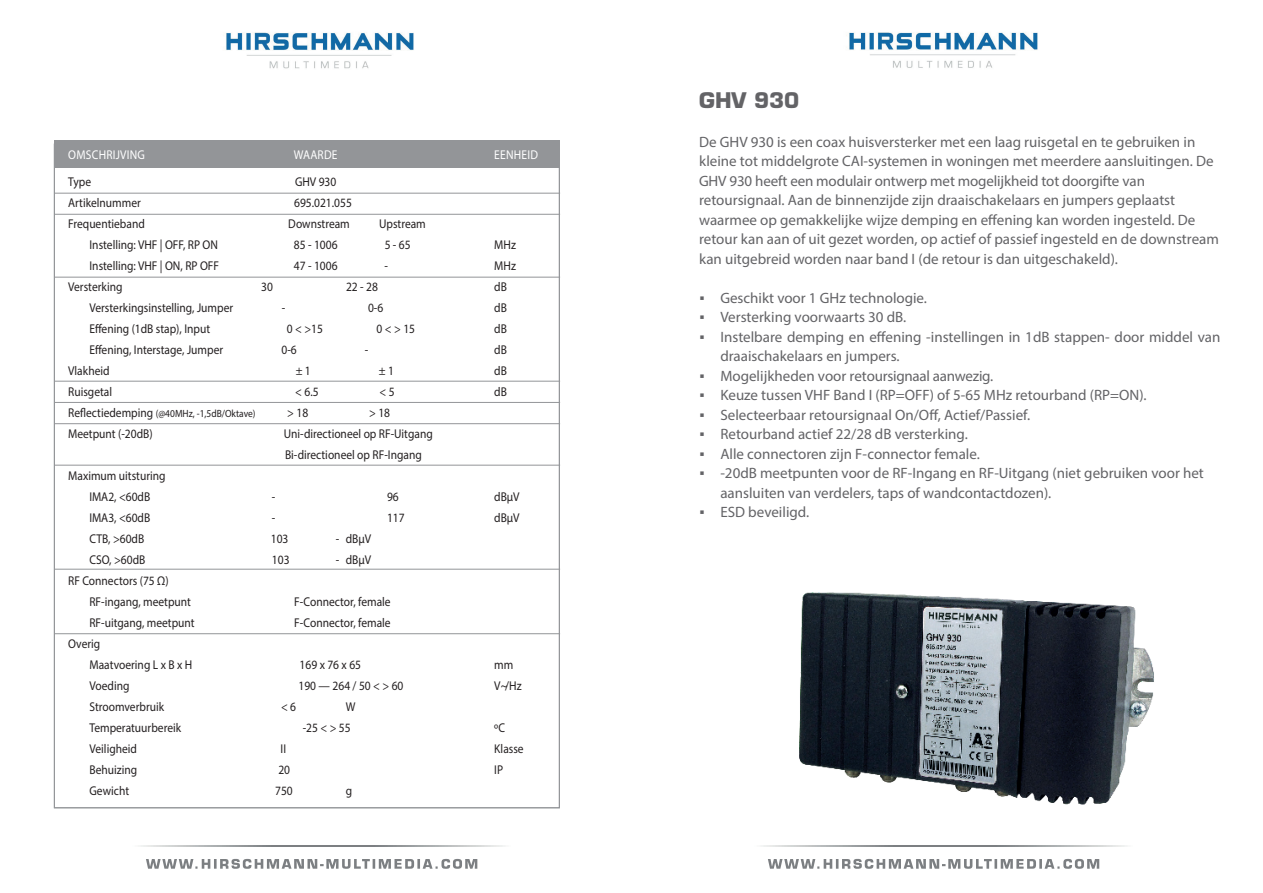
<style>
.page{position:relative;width:1263px;height:893px;background:#fff}
.page>*{position:absolute;margin:0;border:0;box-sizing:border-box;transform-origin:0 0}
.t1{font:700 21px "Eurostile LT Std";color:#636366}
.t2{font:15px/19.5px "Myriad Pro";color:#636366}
.t3{font:12.75px/21px "Myriad Pro";color:#231f20;scale:.9 1}
.t4{font:12.75px "Myriad Pro";letter-spacing:.02em;color:#fff;scale:.9 1}
.t5{font:10.5px "Myriad Pro";color:#231f20;scale:.9 1}
.s1{font-size:12.75px}
.s2{font-family:"Calibri"}
</style>
<div class="page">
<img style="left:846px;top:32px;width:192px;height:36px">
<img style="left:226px;top:32px;width:188px;height:37px">
<svg style="left:140px;top:845px;width:365px;height:2px"></svg>
<svg style="left:146px;top:859px;width:331px;height:10px"></svg>
<svg style="left:761px;top:845px;width:366px;height:2px"></svg>
<svg style="left:768px;top:859px;width:331px;height:10px"></svg>
<div style="left:54px;top:141px;width:506px;height:27px;background:#939598"></div>
<hr style="left:54px;top:193px;width:506px;height:1px;background:#939598">
<hr style="left:54px;top:214px;width:506px;height:1px;background:#939598">
<hr style="left:54px;top:381px;width:506px;height:1px;background:#939598">
<hr style="left:54px;top:402px;width:506px;height:1px;background:#939598">
<hr style="left:54px;top:423px;width:506px;height:1px;background:#939598">
<hr style="left:54px;top:465px;width:506px;height:1px;background:#939598">
<hr style="left:54px;top:569px;width:506px;height:1px;background:#939598">
<hr style="left:54px;top:633px;width:506px;height:1px;background:#939598">
<hr style="left:54px;top:277px;width:506px;height:1px;background:#939598">
<img style="left:799px;top:592px;width:355px;height:213px">
<p class="t4" style="left:68px;top:146px;width:87px">OMSCHRIJVING</p>
<p class="t4" style="left:294px;top:146px;width:50px">WAARDE</p>
<p class="t4" style="left:494px;top:146px;width:50px">EENHEID</p>
<p class="t3" style="left:68px;top:171px;width:27px">Type</p>
<p class="t3" style="left:295px;top:171px;width:47px">GHV 930</p>
<p class="t3" style="left:68px;top:192px;width:82px">Artikelnummer</p>
<p class="t3" style="left:294px;top:192px;width:66px">695.021.055</p>
<p class="t3" style="left:68px;top:213px;width:87px">Frequentieband</p>
<p class="t3" style="left:288px;top:213px;width:70px">Downstream</p>
<p class="t3" style="left:379px;top:213px;width:53px">Upstream</p>
<p class="t3" style="left:89px;top:234px;width:144px">Instelling: VHF | OFF, RP ON</p>
<p class="t3" style="left:294px;top:234px;width:50px">85 - 1006</p>
<p class="t3" style="left:385px;top:234px;width:30px">5 - 65</p>
<p class="t3" style="left:494px;top:234px;width:26px">MHz</p>
<p class="t3" style="left:89px;top:255px;width:146px">Instelling: VHF | ON, RP OFF</p>
<p class="t3" style="left:294px;top:255px;width:50px">47 - 1006</p>
<p class="t3" style="left:385px;top:255px;width:5px">-</p>
<p class="t3" style="left:494px;top:255px;width:26px">MHz</p>
<p class="t3" style="left:68px;top:276px;width:62px">Versterking</p>
<p class="t3" style="left:261px;top:276px;width:15px">30</p>
<p class="t3" style="left:346px;top:276px;width:37px">22 - 28</p>
<p class="t3" style="left:494px;top:276px;width:16px">dB</p>
<p class="t3" style="left:89px;top:297px;width:161px">Versterkingsinstelling, Jumper</p>
<p class="t3" style="left:282px;top:297px;width:5px">-</p>
<p class="t3" style="left:368px;top:297px;width:18px">0-6</p>
<p class="t3" style="left:494px;top:297px;width:16px">dB</p>
<p class="t3" style="left:89px;top:318px;width:136px">Effening (1dB stap), Input</p>
<p class="t3" style="left:287px;top:318px;width:42px">0 &lt; &gt;15</p>
<p class="t3" style="left:377px;top:318px;width:44px">0 &lt; &gt; 15</p>
<p class="t3" style="left:494px;top:318px;width:16px">dB</p>
<p class="t3" style="left:89px;top:339px;width:150px">Effening, Interstage, Jumper</p>
<p class="t3" style="left:282px;top:339px;width:18px">0-6</p>
<p class="t3" style="left:365px;top:339px;width:5px">-</p>
<p class="t3" style="left:494px;top:339px;width:16px">dB</p>
<p class="t3" style="left:68px;top:360px;width:48px">Vlakheid</p>
<p class="t3" style="left:296px;top:360px;width:18px">± 1</p>
<p class="t3" style="left:379px;top:360px;width:18px">± 1</p>
<p class="t3" style="left:494px;top:360px;width:16px">dB</p>
<p class="t3" style="left:68px;top:381px;width:50px">Ruisgetal</p>
<p class="t3" style="left:295px;top:381px;width:28px">&lt; 6.5</p>
<p class="t3" style="left:379px;top:381px;width:18px">&lt; 5</p>
<p class="t3" style="left:494px;top:381px;width:16px">dB</p>
<p class="t5" style="left:68px;top:407px;width:210px"><span class="s1">Reflectiedemping</span> (@40MHz, -1,5dB/Oktave)</p>
<p class="t3" style="left:287px;top:402px;width:25px">&gt; 18</p>
<p class="t3" style="left:369px;top:402px;width:25px">&gt; 18</p>
<p class="t3" style="left:68px;top:423px;width:95px">Meetpunt (-20dB)</p>
<p class="t3" style="left:284px;top:423px;width:167px">Uni-directioneel op RF-Uitgang<br>Bi-directioneel op RF-Ingang</p>
<p class="t3" style="left:68px;top:465px;width:110px;text-align:center">Maximum uitsturing<br>IMA2, &lt;60dB</p>
<p class="t3" style="left:272px;top:486px;width:5px">-</p>
<p class="t3" style="left:387px;top:486px;width:15px">96</p>
<p class="t3" style="left:494px;top:486px;width:30px">dBμV</p>
<p class="t3" style="left:89px;top:507px;width:69px">IMA3, &lt;60dB</p>
<p class="t3" style="left:272px;top:507px;width:5px">-</p>
<p class="t3" style="left:387px;top:507px;width:21px">117</p>
<p class="t3" style="left:494px;top:507px;width:30px">dBμV</p>
<p class="t3" style="left:89px;top:528px;width:62px">CTB, &gt;60dB</p>
<p class="t3" style="left:271px;top:528px;width:21px">103</p>
<p class="t3" style="left:336px;top:528px;width:41px">- dBμV</p>
<p class="t3" style="left:89px;top:549px;width:64px">CSO, &gt;60dB</p>
<p class="t3" style="left:272px;top:549px;width:21px">103</p>
<p class="t3" style="left:336px;top:549px;width:41px">- dBμV</p>
<p class="t3" style="left:89px;top:570px;width:114px;text-indent:-21px">RF Connectors (75 Ω)<br>RF-ingang, meetpunt</p>
<p class="t3" style="left:294px;top:591px;width:109px">F-Connector, female</p>
<p class="t3" style="left:89px;top:612px;width:118px">RF-uitgang, meetpunt</p>
<p class="t3" style="left:294px;top:612px;width:109px">F-Connector, female</p>
<p class="t3" style="left:89px;top:633px;width:116px;text-indent:-21px">Overig<br>Maatvoering L x B x H</p>
<p class="t3" style="left:300px;top:654px;width:70px">169 x 76 x 65</p>
<p class="t3" style="left:494px;top:654px;width:23px">mm</p>
<p class="t3" style="left:89px;top:675px;width:46px">Voeding</p>
<p class="t3" style="left:299px;top:675px;width:118px">190 — 264 / 50 &lt; &gt; 60</p>
<p class="t3" style="left:494px;top:675px;width:32px">V~/Hz</p>
<p class="t3" style="left:89px;top:696px;width:85px">Stroomverbruik</p>
<p class="t3" style="left:281px;top:696px;width:18px">&lt; 6</p>
<p class="t3" style="left:346px;top:696px;width:12px">W</p>
<p class="t3" style="left:89px;top:717px;width:103px">Temperatuurbereik</p>
<p class="t3" style="left:303px;top:717px;width:55px">-25 &lt; &gt; 55</p>
<p class="t3" style="left:494px;top:717px;width:13px">ºC</p>
<p class="t3" style="left:90px;top:738px;width:54px">Veiligheid</p>
<p class="t3" style="left:281px;top:738px;width:8px">II</p>
<p class="t3" style="left:494px;top:738px;width:34px">Klasse</p>
<p class="t3" style="left:90px;top:759px;width:55px">Behuizing</p>
<p class="t3" style="left:278px;top:759px;width:15px">20</p>
<p class="t3" style="left:494px;top:759px;width:11px">IP</p>
<p class="t3" style="left:90px;top:780px;width:46px">Gewicht</p>
<p class="t3" style="left:275px;top:780px;width:21px">750</p>
<p class="t3" style="left:346px;top:780px;width:9px">g</p>
<h1 class="t1" style="left:699px;top:87px;width:102px">GHV 930</h1>
<p class="t2" style="left:699px;top:132px;width:521px">De GHV 930 is een coax huisversterker met een laag ruisgetal en te gebruiken in kleine tot middelgrote CAI-systemen in woningen met meerdere aansluitingen. De GHV 930 heeft een modulair ontwerp met mogelijkheid tot doorgifte van retoursignaal. Aan de binnenzijde zijn draaischakelaars en jumpers geplaatst waarmee op gemakkelijke wijze demping en effening kan worden ingesteld. De retour kan aan of uit gezet worden, op actief of passief ingesteld en de downstream kan uitgebreid worden naar band I (de retour is dan uitgeschakeld).</p>
<p class="t2" style="left:699px;top:288px;width:229px"><span class="s2">▪</span> Geschikt voor 1 GHz technologie.</p>
<p class="t2" style="left:699px;top:307px;width:208px"><span class="s2">▪</span> Versterking voorwaarts 30 dB.</p>
<p class="t2" style="left:720px;top:327px;width:502px;text-indent:-21px"><span class="s2">▪</span> Instelbare demping en effening -instellingen in 1dB stappen- door middel van draaischakelaars en jumpers.</p>
<p class="t2" style="left:699px;top:366px;width:295px"><span class="s2">▪</span> Mogelijkheden voor retoursignaal aanwezig.</p>
<p class="t2" style="left:699px;top:385px;width:449px"><span class="s2">▪</span> Keuze tussen VHF Band I (RP=OFF) of 5-65 MHz retourband (RP=ON).</p>
<p class="t2" style="left:699px;top:405px;width:332px"><span class="s2">▪</span> Selecteerbaar retoursignaal On/Off, Actief/Passief.</p>
<p class="t2" style="left:699px;top:424px;width:270px"><span class="s2">▪</span> Retourband actief 22/28 dB versterking.</p>
<p class="t2" style="left:699px;top:444px;width:282px"><span class="s2">▪</span> Alle connectoren zijn F-connector female.</p>
<p class="t2" style="left:720px;top:463px;width:485px;text-indent:-21px"><span class="s2">▪</span> -20dB meetpunten voor de RF-Ingang en RF-Uitgang (niet gebruiken voor het aansluiten van verdelers, taps of wandcontactdozen).</p>
<p class="t2" style="left:699px;top:502px;width:111px"><span class="s2">▪</span> ESD beveiligd.</p>
</div>
